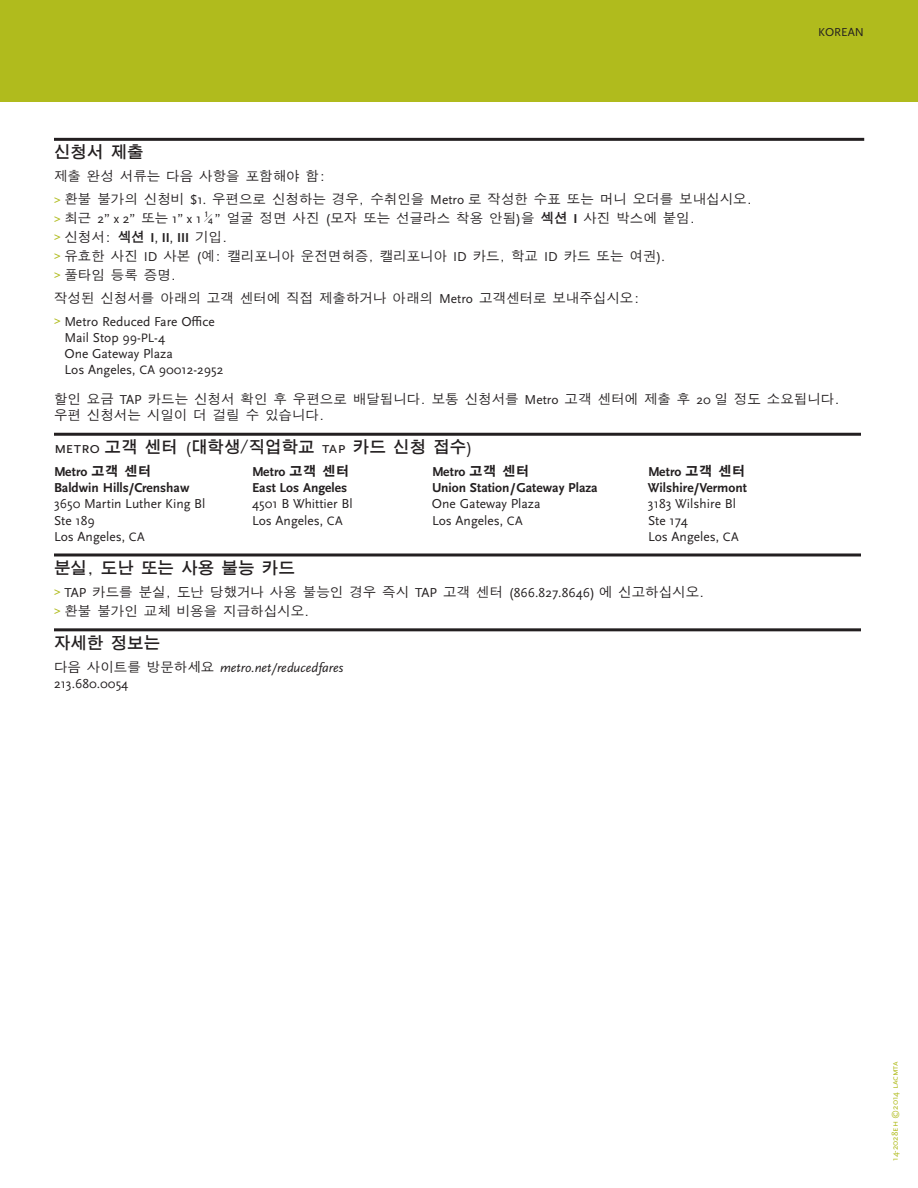
<style>
.page{position:relative;width:918px;height:1188px;background:#fff}
.page>*{position:absolute;margin:0;border:0;box-sizing:border-box;transform-origin:0 0}
.section_headings{font:600 16.5px "SM Gothic Std";color:#231f20}
.body{font:500 13.5px/16.2px "SM Gothic Std";color:#231f20}
.body-2{font:13.5px/16.2px "Scala Sans";color:#231f20}
.body-3{font:700 13.5px "Scala Sans";color:#231f20}
.body-4{font:italic 13.5px/16.2px "Scala Sans";color:#231f20}
.t1{font:12px "Scala Sans";color:#231f20}
.body-5{font:9px "Scala Sans Caps";color:#b0bb1d}
.s1{font-family:"Scala Sans";font-weight:700;font-size:12px;color:#b0bb1d}
.s2{font-family:"Scala Sans";font-weight:400}
.s3{font-weight:600}
.s4{font-family:"Scala Sans";font-weight:700}
.s5{font-weight:700;font-size:12px;color:#b0bb1d}
.s6{font-family:"Scala Sans Expert"}
.s7{font-size:12.75px}
.s8{font-family:"Scala Sans Caps";font-weight:400}
.s9{font-family:"SM Gothic Std"}
.s10{font-family:"SM Gothic Std";font-weight:500;font-style:normal}
.s11{font-style:normal}
</style>
<div class="page">
<div style="left:0;top:0;width:918px;height:101px;background:#b0bb1d"></div>
<hr style="left:54px;top:138px;width:810px;height:3px;background:#231f20">
<hr style="left:54px;top:433px;width:807px;height:3px;background:#231f20">
<hr style="left:54px;top:553px;width:807px;height:3px;background:#231f20">
<hr style="left:54px;top:628px;width:807px;height:3px;background:#231f20">
<p class="t1" style="left:818px;top:26px;width:47px">KOREAN</p>
<p class="section_headings" style="left:54px;top:144px;width:91px">신청서 제출</p>
<p class="body" style="left:54px;top:169px;width:273px">제출 완성 서류는 다음 사항을 포함해야 함:</p>
<p class="body" style="left:54px;top:192px;width:700px"><span class="s1">&gt;</span> 환불 불가의 신청비 <span class="s2">$1.</span> 우편으로 신청하는 경우, 수취인을 <span class="s2">Metro</span> 로 작성한 수표 또는 머니 오더를 보내십시오.</p>
<p class="body" style="left:54px;top:211px;width:643px"><span class="s1">&gt;</span> 최근 <span class="s2">2” x 2”</span> 또는 <span class="s2">1” x 1</span>¼<span class="s2">”</span> 얼굴 정면 사진 <span class="s2">(</span>모자 또는 선글라스 착용 안됨<span class="s2">)</span>을 <span class="s3">섹션</span> <span class="s4">I</span> 사진 박스에 붙임.</p>
<p class="body" style="left:54px;top:230px;width:175px"><span class="s1">&gt;</span> 신청서: <span class="s3">섹션</span> <span class="s4">I</span><span class="s2">,</span> <span class="s4">II</span><span class="s2">,</span> <span class="s4">III</span> 기입.</p>
<p class="body" style="left:54px;top:249px;width:612px"><span class="s1">&gt;</span> 유효한 사진 <span class="s2">ID</span> 사본 <span class="s2">(</span>예: 캘리포니아 운전면허증, 캘리포니아 <span class="s2">ID</span> 카드, 학교 <span class="s2">ID</span> 카드 또는 여권<span class="s2">).</span></p>
<p class="body" style="left:54px;top:268px;width:124px"><span class="s1">&gt;</span> 풀타임 등록 증명.</p>
<p class="body" style="left:54px;top:290px;width:588px">작성된 신청서를 아래의 고객 센터에 직접 제출하거나 아래의 <span class="s2">Metro</span> 고객센터로 보내주십시오:</p>
<p class="body-2" style="left:64px;top:313px;width:161px;text-indent:-10px"><span class="s5">&gt;</span> Metro Reduced Fare O<span class="s6">;</span>ce<br>Mail Stop 99-<span class="s7">PL</span>-4<br>One Gateway Plaza<br>Los Angeles, <span class="s7">CA</span> 90012-2952</p>
<p class="body" style="left:54px;top:392px;width:787px">할인 요금 <span class="s2">TAP</span> 카드는 신청서 확인 후 우편으로 배달됩니다. 보통 신청서를 <span class="s2">Metro</span> 고객 센터에 제출 후 <span class="s2">20</span> 일 정도 소요됩니다. 우편 신청서는 시일이 더 걸릴 수 있습니다.</p>
<p class="section_headings" style="left:54px;top:438px;width:420px"><span class="s8">metro</span> 고객 센터 <span class="s8">(</span>대학생/직업학교 <span class="s8">tap</span> 카드 신청 접수<span class="s8">)</span></p>
<p class="body-3" style="left:54px;top:464px;width:99px">Metro <span class="s9">고객 센터</span></p>
<p class="body-3" style="left:252px;top:464px;width:99px">Metro <span class="s9">고객 센터</span></p>
<p class="body-3" style="left:432px;top:464px;width:99px">Metro <span class="s9">고객 센터</span></p>
<p class="body-3" style="left:648px;top:464px;width:99px">Metro <span class="s9">고객 센터</span></p>
<p class="body-3" style="left:54px;top:481px;width:137px">Baldwin Hills/Crenshaw</p>
<p class="body-3" style="left:252px;top:481px;width:97px">East Los Angeles</p>
<p class="body-3" style="left:432px;top:481px;width:167px">Union Station/Gateway Plaza</p>
<p class="body-3" style="left:648px;top:481px;width:100px">Wilshire/Vermont</p>
<p class="body-2" style="left:54px;top:496px;width:153px">3650 Martin Luther King Bl</p>
<p class="body-2" style="left:252px;top:496px;width:102px">4501 B Whittier Bl</p>
<p class="body-2" style="left:432px;top:496px;width:110px">One Gateway Plaza</p>
<p class="body-2" style="left:648px;top:496px;width:89px">3183 Wilshire Bl</p>
<p class="body-2" style="left:54px;top:512px;width:42px">Ste 189</p>
<p class="body-2" style="left:252px;top:512px;width:92px">Los Angeles, <span class="s7">CA</span></p>
<p class="body-2" style="left:432px;top:512px;width:92px">Los Angeles, <span class="s7">CA</span></p>
<p class="body-2" style="left:648px;top:512px;width:42px">Ste 174</p>
<p class="body-2" style="left:54px;top:529px;width:92px">Los Angeles, <span class="s7">CA</span></p>
<p class="body-2" style="left:648px;top:529px;width:92px">Los Angeles, <span class="s7">CA</span></p>
<p class="section_headings" style="left:54px;top:559px;width:242px">분실, 도난 또는 사용 불능 카드</p>
<p class="body" style="left:54px;top:585px;width:652px"><span class="s1">&gt;</span> <span class="s2">TAP</span> 카드를 분실, 도난 당했거나 사용 불능인 경우 즉시 <span class="s2">TAP</span> 고객 센터 <span class="s2">(866.827.8646)</span> 에 신고하십시오.</p>
<p class="body" style="left:54px;top:604px;width:257px"><span class="s1">&gt;</span> 환불 불가인 교체 비용을 지급하십시오.</p>
<p class="section_headings" style="left:54px;top:634px;width:108px">자세한 정보는</p>
<p class="body-4" style="left:54px;top:659px;width:291px"><span class="s10">다음 사이트를 방문하세요</span> metro.net/reducedfares<br><span class="s11">213.680.0054</span></p>
<p class="body-5" style="left:890px;top:1161px;width:101px;rotate:-90deg">14-2028eh ©2014 lacmta</p>
</div>
